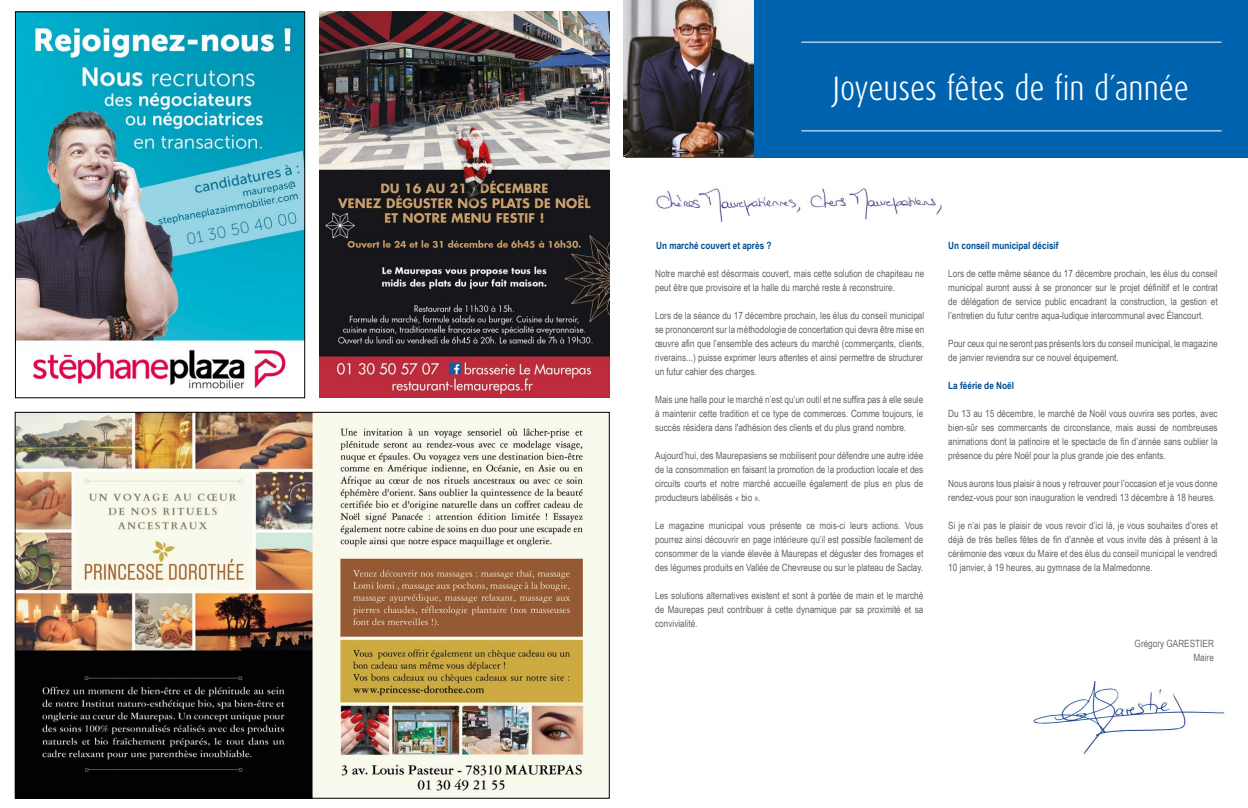
<style>
.page{position:relative;width:1248px;height:808px;background:#fff}
.page>*{position:absolute;margin:0;border:0;box-sizing:border-box;transform-origin:0 0}
.t1{font:300 34px "Dax Condensed";color:#fff}
.t2{font:10px/14px "Arial Narrow";color:#646363;text-align:justify}
.t3{font:700 10px "Arial Narrow";color:#004d8f}
.t4{font:10px/14px "Arial Narrow";color:#6b6b6a;text-align:right}
.s1{font-size:9px}
</style>
<div class="page">
<img style="left:17px;top:14px;width:286px;height:375px">
<div style="left:15px;top:12px;width:290px;height:386px;border:1px solid #000"></div>
<img style="left:17px;top:414px;width:590px;height:382px">
<img style="left:319px;top:11px;width:290px;height:386px">
<div style="left:625px;top:0;width:622px;height:157px;background:#0063af"></div>
<hr style="left:801px;top:130px;width:420px;height:1px;background:#fff">
<hr style="left:801px;top:42px;width:420px;height:1px;background:#fff">
<img style="left:623px;top:0;width:130px;height:157px">
<img style="left:656px;top:186px;width:286px;height:36px">
<img style="left:1031px;top:682px;width:194px;height:76px">
<h1 class="t1" style="left:832px;top:70px;width:358px">Joyeuses fêtes de fin d´année</h1>
<p class="t3" style="left:656px;top:238px;width:117px">Un marché couvert et après ?</p>
<p class="t2" style="left:655px;top:266px;width:270px">Notre marché est désormais couvert, mais cette solution de chapiteau ne peut être que provisoire et la halle du marché reste à reconstruire.</p>
<p class="t2" style="left:655px;top:308px;width:270px">Lors de la séance du 17 décembre prochain, les élus du conseil municipal se prononceront sur la méthodologie de concertation qui devra être mise en œuvre afin que l’ensemble des acteurs du marché (commerçants, clients, riverains...) puisse exprimer leurs attentes et ainsi permettre de structurer un futur cahier des charges.</p>
<p class="t2" style="left:655px;top:392px;width:269px">Mais une halle pour le marché n’est qu’un outil et ne suffira pas à elle seule à maintenir cette tradition et ce type de commerces. Comme toujours, le succès résidera dans l'adhésion des clients et du plus grand nombre.</p>
<p class="t2" style="left:655px;top:448px;width:269px">Aujourd’hui, des Maurepasiens se mobilisent pour défendre une autre idée de la consommation en faisant la promotion de la production locale et des circuits courts et notre marché accueille également de plus en plus de producteurs labélisés <span class="s1">«</span> bio <span class="s1">»</span>.</p>
<p class="t2" style="left:655px;top:518px;width:269px">Le magazine municipal vous présente ce mois-ci leurs actions. Vous pourrez ainsi découvrir en page intérieure qu’il est possible facilement de consommer de la viande élevée à Maurepas et déguster des fromages et des légumes produits en Vallée de Chevreuse ou sur le plateau de Saclay.</p>
<p class="t2" style="left:655px;top:588px;width:269px">Les solutions alternatives existent et sont à portée de main et le marché de Maurepas peut contribuer à cette dynamique par sa proximité et sa convivialité.</p>
<p class="t3" style="left:948px;top:238px;width:112px">Un conseil municipal décisif</p>
<p class="t2" style="left:948px;top:266px;width:271px">Lors de cette même séance du 17 décembre prochain, les élus du conseil municipal auront aussi à se prononcer sur le projet définitif et le contrat de délégation de service public encadrant la construction, la gestion et l’entretien du futur centre aqua-ludique intercommunal avec Élancourt.</p>
<p class="t2" style="left:948px;top:336px;width:271px">Pour ceux qui ne seront pas présents lors du conseil municipal, le magazine de janvier reviendra sur ce nouvel équipement.</p>
<p class="t3" style="left:948px;top:378px;width:67px">La féérie de Noël</p>
<p class="t2" style="left:948px;top:406px;width:271px">Du 13 au 15 décembre, le marché de Noël vous ouvrira ses portes, avec bien-sûr ses commercants de circonstance, mais aussi de nombreuses animations dont la patinoire et le spectacle de fin d’année sans oublier la présence du père Noël pour la plus grande joie des enfants.</p>
<p class="t2" style="left:948px;top:476px;width:271px">Nous aurons tous plaisir à nous y retrouver pour l’occasion et je vous donne rendez-vous pour son inauguration le vendredi 13 décembre à 18 heures.</p>
<p class="t2" style="left:948px;top:518px;width:271px">Si je n’ai pas le plaisir de vous revoir d’ici là, je vous souhaites d’ores et déjà de très belles fêtes de fin d’année et vous invite dès à présent à la cérémonie des vœux du Maire et des élus du conseil municipal le vendredi 10 janvier, à 19 heures, au gymnase de la Malmedonne.</p>
<p class="t4" style="left:1134px;top:636px;width:81px">Grégory GARESTIER<br>Maire</p>
</div>
